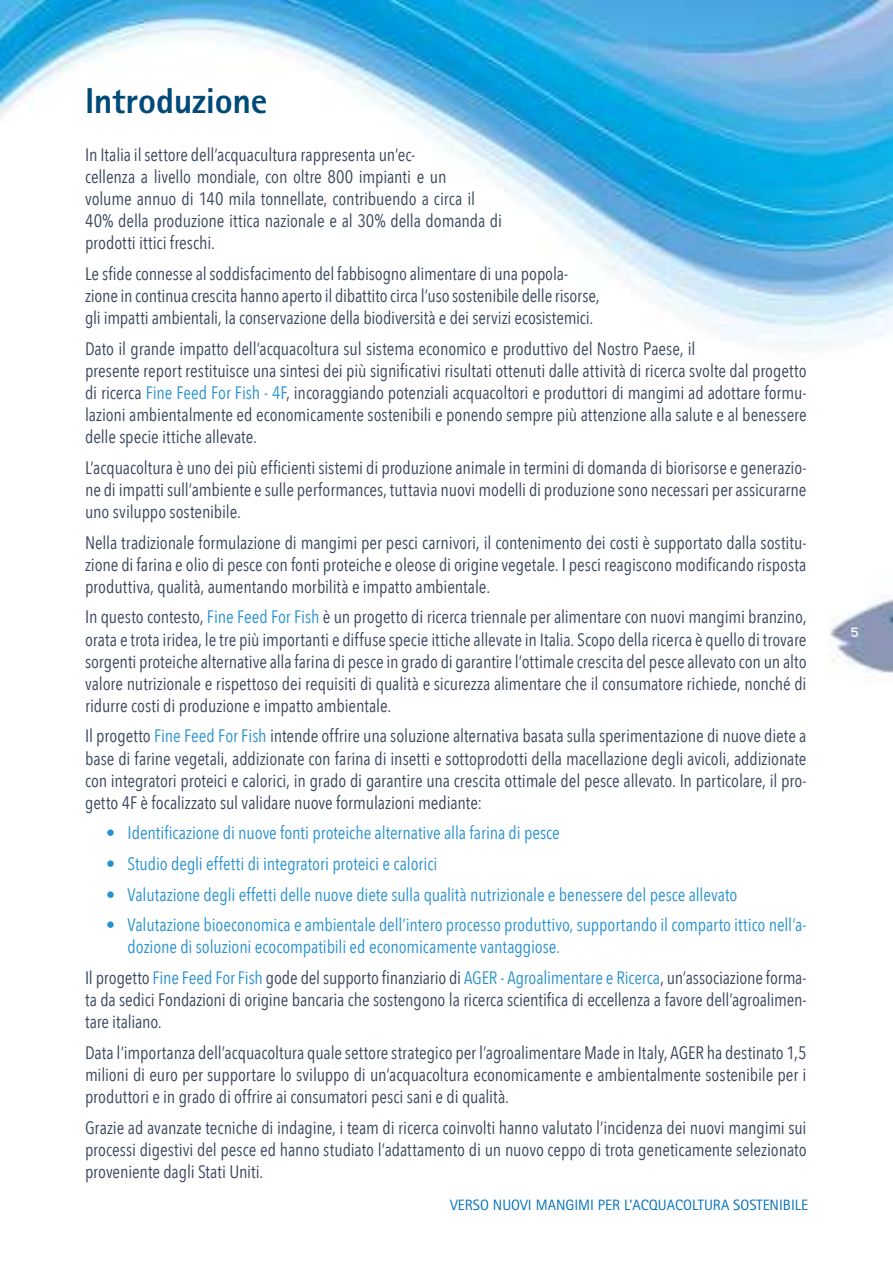
<style>
.page{position:relative;width:893px;height:1263px;background:#fff}
.page>*{position:absolute;margin:0;border:0;box-sizing:border-box;transform-origin:0 0}
.t1{font:800 36px "Rotis Sans Serif";letter-spacing:-.01em;color:#004a78}
.t2{font:18px/22px "Avenir Next Condensed";letter-spacing:-.005em;color:#38455c;text-align:justify}
.t3{font:18px/22px "Avenir Next Condensed";letter-spacing:-.005em;color:#2791d0}
.t4{font:15px "Rotis Sans Serif";color:#0973bb}
.t5{font:700 13.5px "Code";color:#fff}
.s1{color:#2791d0}
</style>
<div class="page">
<img style="left:1px;top:0;width:892px;height:673px">
<img style="left:0;top:0;width:1px;height:1263px">
<h1 class="t1" style="left:85px;top:78px;width:184px">Introduzione</h1>
<p class="t2" style="left:85px;top:143px;width:418px;text-align:left">In Italia il settore dell’acquacultura rappresenta un’ec-<br>cellenza a livello mondiale, con oltre 800 impianti e un<br>volume annuo di 140 mila tonnellate, contribuendo a circa il 40% della produzione ittica nazionale e al 30% della domanda di prodotti ittici freschi.</p>
<p class="t2" style="left:85px;top:262px;width:516px;text-align:left">Le sfide connesse al soddisfacimento del fabbisogno alimentare di una popola&shy;zione in continua crescita hanno aperto il dibattito circa l’uso sostenibile delle risorse, gli impatti ambientali, la conservazione della biodiversità e dei servizi ecosistemici.</p>
<p class="t2" style="left:85px;top:336px;width:723px;text-align:left">Dato il grande impatto dell’acquacoltura sul sistema economico e produttivo del Nostro Paese, il<br>presente report restituisce una sintesi dei più significativi risultati ottenuti dalle attività di ricerca svolte dal progetto di ricerca <span class="s1">Fine Feed For Fish - 4F</span>, incoraggiando potenziali acquacoltori e produttori di mangimi ad adottare formu&shy;lazioni ambientalmente ed economicamente sostenibili e ponendo sempre più attenzione alla salute e al benessere delle specie ittiche allevate.</p>
<p class="t2" style="left:85px;top:456px;width:723px">L’acquacoltura è uno dei più efficienti sistemi di produzione animale in termini di domanda di biorisorse e generazio&shy;ne di impatti sull’ambiente e sulle performances, tuttavia nuovi modelli di produzione sono necessari per assicurarne uno sviluppo sostenibile.</p>
<p class="t2" style="left:85px;top:530px;width:723px">Nella tradizionale formulazione di mangimi per pesci carnivori, il contenimento dei costi è supportato dalla sostitu&shy;zione di farina e olio di pesce con fonti proteiche e oleose di origine vegetale. I pesci reagiscono modificando risposta produttiva, qualità, aumentando morbilità e impatto ambientale.</p>
<p class="t2" style="left:85px;top:605px;width:723px">In questo contesto, <span class="s1">Fine Feed For Fish</span> è un progetto di ricerca triennale per alimentare con nuovi mangimi branzino, orata e trota iridea, le tre più importanti e diffuse specie ittiche allevate in Italia. Scopo della ricerca è quello di trovare sorgenti proteiche alternative alla farina di pesce in grado di garantire l’ottimale crescita del pesce allevato con un alto valore nutrizionale e rispettoso dei requisiti di qualità e sicurezza alimentare che il consumatore richiede, nonché di ridurre costi di produzione e impatto ambientale.</p>
<p class="t2" style="left:85px;top:724px;width:723px">Il progetto <span class="s1">Fine Feed For Fish</span> intende offrire una soluzione alternativa basata sulla sperimentazione di nuove diete a base di farine vegetali, addizionate con farina di insetti e sottoprodotti della macellazione degli avicoli, addizionate con integratori proteici e calorici, in grado di garantire una crescita ottimale del pesce allevato. In particolare, il pro&shy;getto 4F è focalizzato sul validare nuove formulazioni mediante:</p>
<p class="t3" style="left:106px;top:821px;width:455px">• Identificazione di nuove fonti proteiche alternative alla farina di pesce</p>
<p class="t3" style="left:106px;top:852px;width:333px">• Studio degli effetti di integratori proteici e calorici</p>
<p class="t3" style="left:106px;top:882px;width:633px">• Valutazione degli effetti delle nuove diete sulla qualità nutrizionale e benessere del pesce allevato</p>
<p class="t3" style="left:128px;top:913px;width:680px;text-indent:-21px">• Valutazione bioeconomica e ambientale dell’intero processo produttivo, supportando il comparto ittico nell’a&shy;dozione di soluzioni ecocompatibili ed economicamente vantaggiose.</p>
<p class="t2" style="left:85px;top:966px;width:723px">Il progetto <span class="s1">Fine Feed For Fish</span> gode del supporto finanziario di <span class="s1">AGER - Agroalimentare e Ricerca</span>, un’associazione forma&shy;ta da sedici Fondazioni di origine bancaria che sostengono la ricerca scientifica di eccellenza a favore dell’agroalimen&shy;tare italiano.</p>
<p class="t2" style="left:85px;top:1041px;width:723px">Data l’importanza dell’acquacoltura quale settore strategico per l’agroalimentare Made in Italy, AGER ha destinato 1,5 milioni di euro per supportare lo sviluppo di un’acquacoltura economicamente e ambientalmente sostenibile per i produttori e in grado di offrire ai consumatori pesci sani e di qualità.</p>
<p class="t2" style="left:85px;top:1115px;width:723px">Grazie ad avanzate tecniche di indagine, i team di ricerca coinvolti hanno valutato l’incidenza dei nuovi mangimi sui processi digestivi del pesce ed hanno studiato l’adattamento di un nuovo ceppo di trota geneticamente selezionato proveniente dagli Stati Uniti.</p>
<p class="t4" style="left:450px;top:1196px;width:359px">VERSO NUOVI MANGIMI PER L’ACQUACOLTURA SOSTENIBILE</p>
<p class="t5" style="left:851px;top:625px;width:9px">5</p>
</div>
